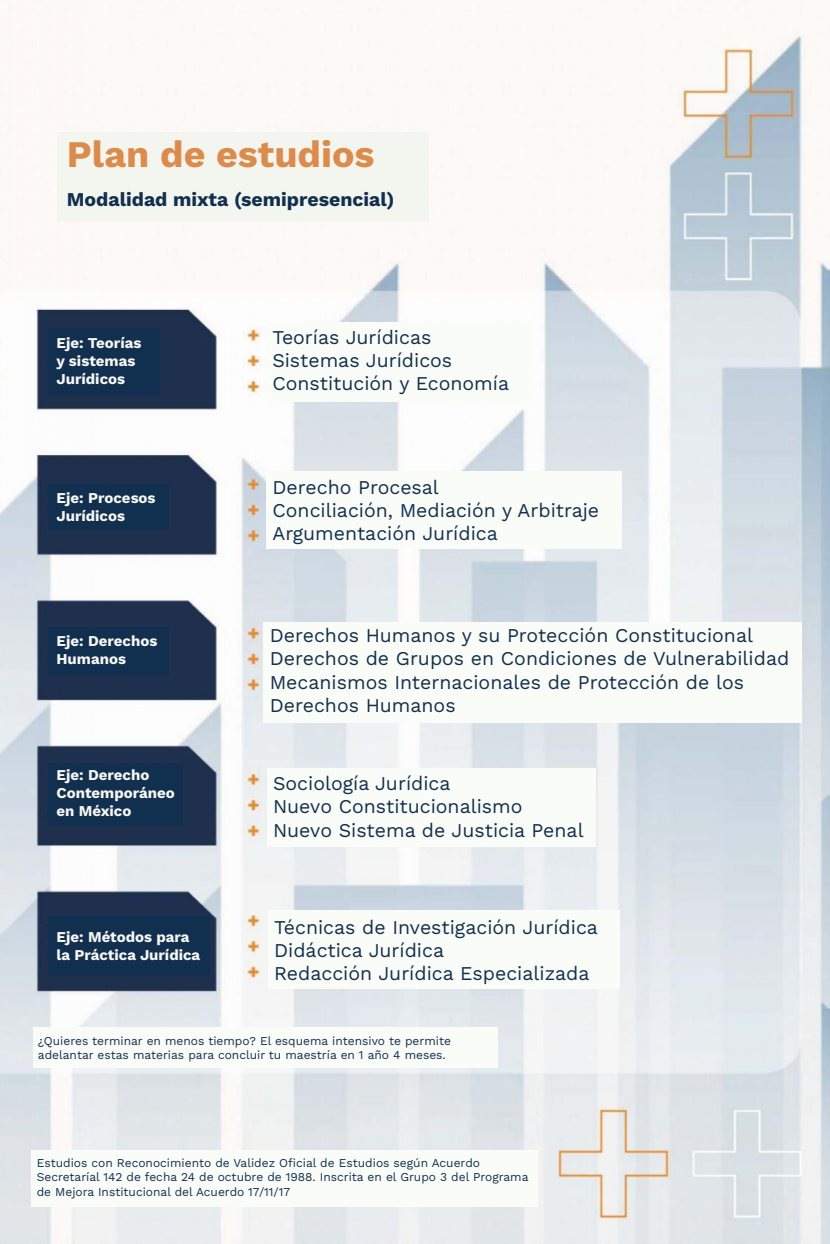
<style>
.page{position:relative;width:830px;height:1244px;background:#fff}
.page>*{position:absolute;margin:0;border:0;box-sizing:border-box;transform-origin:0 0}
.t1{font:700 37.5px "Work Sans";color:#de8b49}
.t2{font:19.5px/23.4px "Work Sans";color:#11304f}
.t3{font:700 19.5px "Work Sans";color:#11304f}
.t4{font:700 15px/18px "Work Sans";color:#f8f7f3}
.t5{font:12px/14.4px "Work Sans";color:#11304f}
</style>
<div class="page">
<img style="left:0;top:0;width:829px;height:1243px">
<div style="left:49px;top:328px;width:111px;height:67px;background:#11304f"></div>
<div style="left:49px;top:483px;width:120px;height:46px;background:#11304f"></div>
<div style="left:49px;top:627px;width:120px;height:47px;background:#11304f"></div>
<div style="left:49px;top:763px;width:134px;height:62px;background:#11304f"></div>
<div style="left:49px;top:916px;width:161px;height:58px;background:#11304f"></div>
<div style="left:57px;top:132px;width:371px;height:90px;background:#f3f5ef"></div>
<div style="left:266px;top:322px;width:264px;height:79px;background:#fafcf7"></div>
<div style="left:266px;top:471px;width:355px;height:77px;background:#fafcf7"></div>
<div style="left:263px;top:622px;width:538px;height:100px;background:#fafcf7"></div>
<div style="left:266px;top:768px;width:329px;height:78px;background:#fafcf7"></div>
<div style="left:268px;top:910px;width:351px;height:78px;background:#fafcf7"></div>
<div style="left:31px;top:1149px;width:506px;height:57px;background:#fafcf7"></div>
<div style="left:33px;top:1027px;width:464px;height:40px;background:#fafcf7"></div>
<h1 class="t1" style="left:67px;top:126px;width:309px">Plan de estudios</h1>
<p class="t3" style="left:67px;top:184px;width:329px">Modalidad mixta (semipresencial)</p>
<p class="t4" style="left:57px;top:333px;width:86px">Eje: Teorías y sistemas<br>Jurídicos</p>
<p class="t4" style="left:56px;top:488px;width:101px">Eje: Procesos<br>Jurídicos</p>
<p class="t4" style="left:56px;top:631px;width:102px">Eje: Derechos<br>Humanos</p>
<p class="t4" style="left:56px;top:764px;width:120px">Eje: Derecho<br>Contemporáneo en México</p>
<p class="t4" style="left:56px;top:927px;width:145px">Eje: Métodos para la Práctica Jurídica</p>
<p class="t2" style="left:272px;top:324px;width:238px">Teorías Jurídicas<br>Sistemas Jurídicos<br>Constitución y Economía</p>
<p class="t2" style="left:272px;top:474px;width:328px">Derecho Procesal<br>Conciliación, Mediación y Arbitraje<br>Argumentación Jurídica</p>
<p class="t2" style="left:270px;top:623px;width:521px">Derechos Humanos y su Protección Constitucional Derechos de Grupos en Condiciones de Vulnerabilidad Mecanismos Internacionales de Protección de los Derechos Humanos</p>
<p class="t2" style="left:273px;top:770px;width:312px">Sociología Jurídica<br>Nuevo Constitucionalismo<br>Nuevo Sistema de Justicia Penal</p>
<p class="t2" style="left:274px;top:914px;width:325px">Técnicas de Investigación Jurídica<br>Didáctica Jurídica<br>Redacción Jurídica Especializada</p>
<p class="t5" style="left:38px;top:1032px;width:414px">¿Quieres terminar en menos tiempo? El esquema intensivo te permite adelantar estas materias para concluir tu maestría en 1 año 4 meses.</p>
<p class="t5" style="left:37px;top:1155px;width:493px">Estudios con Reconocimiento de Validez Oficial de Estudios según Acuerdo<br>Secretaríal 142 de fecha 24 de octubre de 1988. Inscrita en el Grupo 3 del Programa de Mejora Institucional del Acuerdo 17/11/17</p>
</div>
